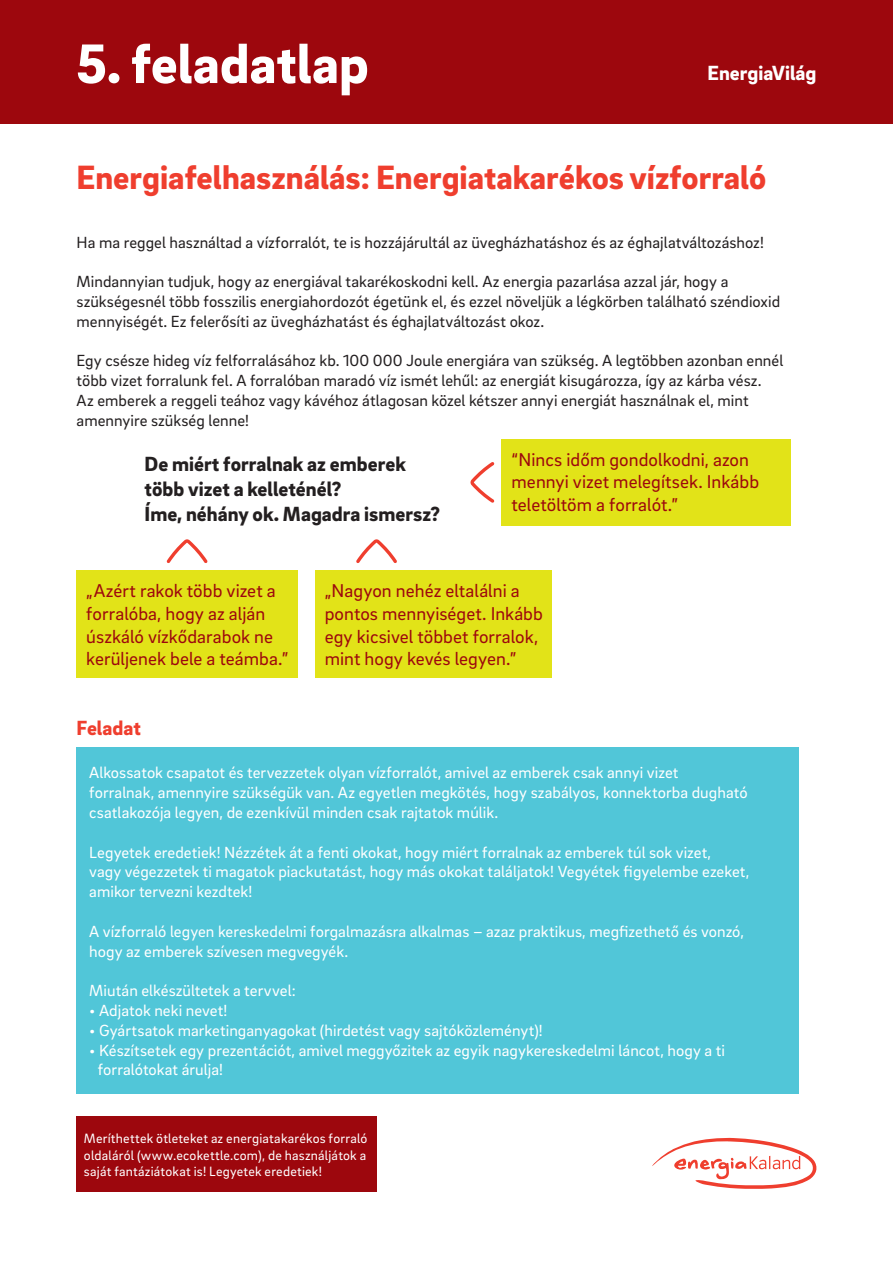
<style>
.page{position:relative;width:893px;height:1263px;background:#fff}
.page>*{position:absolute;margin:0;border:0;box-sizing:border-box;transform-origin:0 0}
.t1{font:900 57px "EON Brix Sans";color:#fff}
.t2{font:900 34.5px "EON Brix Sans";color:#ef3e2e}
.t3{font:900 21px/25.2px "EON Brix Sans";color:#231f20}
.t4{font:900 21px "EON Brix Sans";color:#fff}
.t5{font:900 21px "EON Brix Sans";color:#ef3e2e}
.t6{font:19.05px/22.8px "EON Brix Sans";letter-spacing:.005em;color:#9d070d}
.t7{font:16.5px/19.8px "EON Brix Sans";letter-spacing:.005em;color:#fff}
.t8{font:16.5px/19.8px "EON Brix Sans";letter-spacing:.005em;color:#231f20}
.t9{font:13.8px/16.5px "EON Brix Sans";letter-spacing:.015em;color:#fff;text-align:justify}
</style>
<div class="page">
<div style="left:0;top:0;width:893px;height:124px;background:#9d070d"></div>
<svg style="left:652px;top:1137px;width:165px;height:52px"></svg>
<div style="left:502px;top:439px;width:289px;height:87px;background:#e2e318"></div>
<div style="left:315px;top:571px;width:236px;height:107px;background:#e2e318"></div>
<div style="left:77px;top:571px;width:221px;height:107px;background:#e2e318"></div>
<div style="left:77px;top:1116px;width:300px;height:76px;background:#9d070d"></div>
<svg style="left:470px;top:462px;width:24px;height:41px"></svg>
<svg style="left:167px;top:539px;width:41px;height:24px"></svg>
<svg style="left:356px;top:539px;width:41px;height:24px"></svg>
<div style="left:77px;top:747px;width:722px;height:346px;background:#51c6d8"></div>
<h1 class="t1" style="left:77px;top:26px;width:294px">5. feladatlap</h1>
<p class="t4" style="left:707px;top:59px;width:110px">EnergiaVilág</p>
<h2 class="t2" style="left:77px;top:154px;width:691px">Energiafelhasználás: Energiatakarékos vízforraló</h2>
<p class="t8" style="left:77px;top:231px;width:689px">Ha ma reggel használtad a vízforralót, te is hozzájárultál az üvegházhatáshoz és az éghajlatváltozáshoz!</p>
<p class="t8" style="left:77px;top:271px;width:705px">Mindannyian tudjuk, hogy az energiával takarékoskodni kell. Az energia pazarlása azzal jár, hogy a szükségesnél több fosszilis energiahordozót égetünk el, és ezzel növeljük a légkörben található széndioxid mennyiségét. Ez felerősíti az üvegházhatást és éghajlatváltozást okoz.</p>
<p class="t8" style="left:77px;top:350px;width:708px">Egy csésze hideg víz felforralásához kb. 100 000 Joule energiára van szükség. A legtöbben azonban ennél több vizet forralunk fel. A forralóban maradó víz ismét lehűl: az energiát kisugározza, így az kárba vész.<br>Az emberek a reggeli teához vagy kávéhoz átlagosan közel kétszer annyi energiát használnak el, mint amennyire szükség lenne!</p>
<p class="t3" style="left:145px;top:450px;width:297px">De miért forralnak az emberek több vizet a kelleténél?<br>Íme, néhány ok. Magadra ismersz?</p>
<p class="t6" style="left:512px;top:447px;width:249px">“Nincs időm gondolkodni, azon mennyi vizet melegítsek. Inkább teletöltöm a forralót.”</p>
<p class="t6" style="left:86px;top:578px;width:204px">„Azért rakok több vizet a forralóba, hogy az alján úszkáló vízkődarabok ne kerüljenek bele a teámba.”</p>
<p class="t6" style="left:325px;top:578px;width:220px">„Nagyon nehéz eltalálni a pontos mennyiséget. Inkább egy kicsivel többet forralok, mint hogy kevés legyen.”</p>
<p class="t5" style="left:77px;top:714px;width:66px">Feladat</p>
<p class="t7" style="left:89px;top:762px;width:660px">Alkossatok csapatot és tervezzetek olyan vízforralót, amivel az emberek csak annyi vizet forralnak, amennyire szükségük van. Az egyetlen megkötés, hogy szabályos, konnektorba dugható csatlakozója legyen, de ezenkívül minden csak rajtatok múlik.</p>
<p class="t7" style="left:89px;top:841px;width:662px">Legyetek eredetiek! Nézzétek át a fenti okokat, hogy miért forralnak az emberek túl sok vizet,<br>vagy végezzetek ti magatok piackutatást, hogy más okokat találjatok! Vegyétek figyelembe ezeket, amikor tervezni kezdtek!</p>
<p class="t7" style="left:89px;top:921px;width:656px">A vízforraló legyen kereskedelmi forgalmazásra alkalmas – azaz praktikus, megfizethető és vonzó, hogy az emberek szívesen megvegyék.</p>
<p class="t7" style="left:89px;top:980px;width:208px">Miután elkészültetek a tervvel:</p>
<p class="t7" style="left:89px;top:1000px;width:140px">• Adjatok neki nevet!</p>
<p class="t7" style="left:89px;top:1020px;width:455px">• Gyártsatok marketinganyagokat (hirdetést vagy sajtóközleményt)!</p>
<p class="t7" style="left:98px;top:1039px;width:629px;text-indent:-8px">• Készítsetek egy prezentációt, amivel meggyőzitek az egyik nagykereskedelmi láncot, hogy a ti forralótokat árulja!</p>
<p class="t9" style="left:84px;top:1130px;width:285px">Meríthettek ötleteket az energiatakarékos forraló oldaláról (www.ecokettle.com), de használjátok a saját fantáziátokat is! Legyetek eredetiek!</p>
</div>
